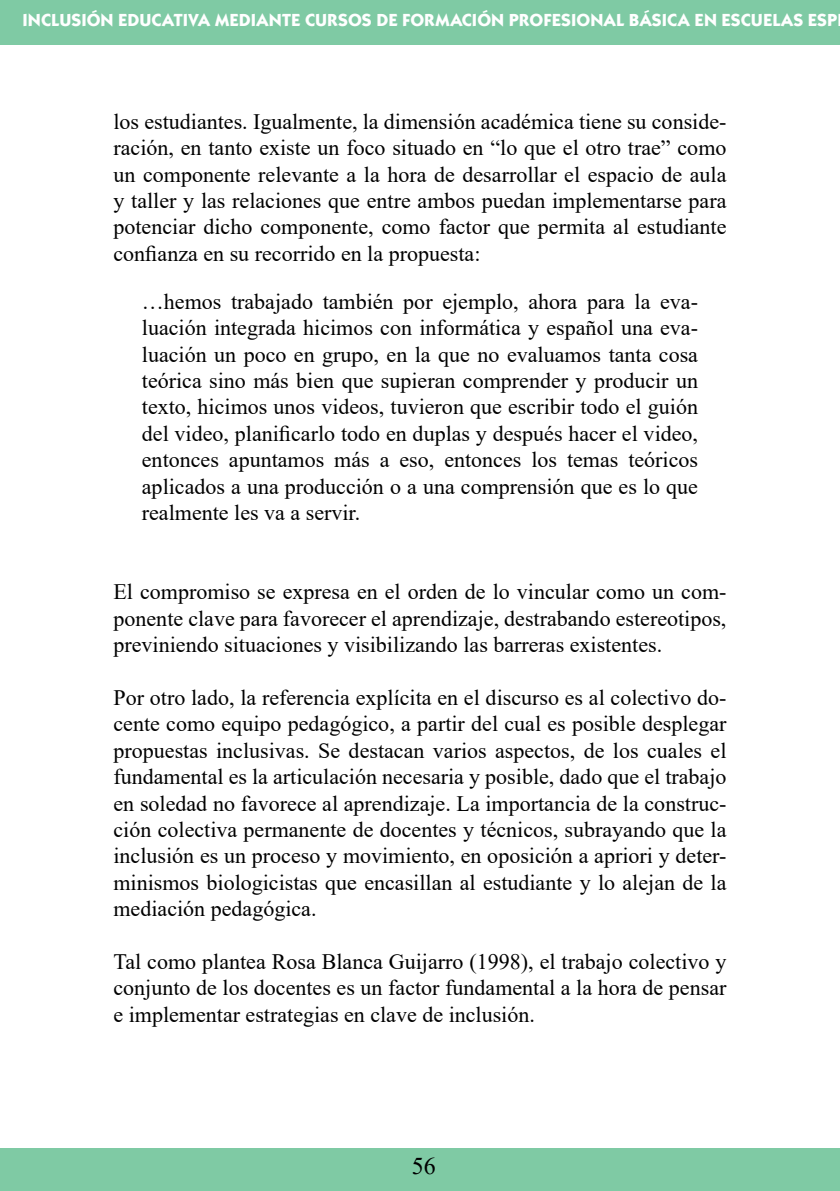
<style>
.page{position:relative;width:840px;height:1191px;background:#fff}
.page>*{position:absolute;margin:0;border:0;box-sizing:border-box;transform-origin:0 0}
.t1{font:24px "Times New Roman";color:#000}
.t2{font:22px/26.4px "Times New Roman";color:#000;text-align:justify}
.t3{font:700 18px "Kabel Itc TEE";color:#fff}
</style>
<div class="page">
<div style="left:0;top:0;width:839px;height:45px;background:#7fcaa4"></div>
<div style="left:0;top:1148px;width:839px;height:43px;background:#7fcaa4"></div>
<p class="t3" style="left:23px;top:10px;width:815px">INCLUSIÓN EDUCATIVA MEDIANTE CURSOS DE FORMACIÓN PROFESIONAL BÁSICA EN ESCUELAS ESP</p>
<p class="t2" style="left:113px;top:107px;width:614px">los estudiantes. Igualmente, la dimensión académica tiene su conside&shy;ración, en tanto existe un foco situado en “lo que el otro trae” como un componente relevante a la hora de desarrollar el espacio de aula y taller y las relaciones que entre ambos puedan implementarse para potenciar dicho componente, como factor que permita al estudiante confianza en su recorrido en la propuesta:</p>
<p class="t2" style="left:142px;top:287px;width:557px">…hemos trabajado también por ejemplo, ahora para la eva&shy;luación integrada hicimos con informática y español una eva&shy;luación un poco en grupo, en la que no evaluamos tanta cosa teórica sino más bien que supieran comprender y producir un texto, hicimos unos videos, tuvieron que escribir todo el guión del video, planificarlo todo en duplas y después hacer el video, entonces apuntamos más a eso, entonces los temas teóricos aplicados a una producción o a una comprensión que es lo que realmente les va a servir.</p>
<p class="t2" style="left:113px;top:578px;width:614px">El compromiso se expresa en el orden de lo vincular como un com&shy;ponente clave para favorecer el aprendizaje, destrabando estereotipos, previniendo situaciones y visibilizando las barreras existentes.</p>
<p class="t2" style="left:113px;top:683px;width:614px">Por otro lado, la referencia explícita en el discurso es al colectivo do&shy;cente como equipo pedagógico, a partir del cual es posible desplegar propuestas inclusivas. Se destacan varios aspectos, de los cuales el fundamental es la articulación necesaria y posible, dado que el trabajo en soledad no favorece al aprendizaje. La importancia de la construc&shy;ción colectiva permanente de docentes y técnicos, subrayando que la inclusión es un proceso y movimiento, en oposición a apriori y deter&shy;minismos biologicistas que encasillan al estudiante y lo alejan de la mediación pedagógica.</p>
<p class="t2" style="left:113px;top:947px;width:614px">Tal como plantea Rosa Blanca Guijarro (1998), el trabajo colectivo y conjunto de los docentes es un factor fundamental a la hora de pensar e implementar estrategias en clave de inclusión.</p>
<p class="t1" style="left:411px;top:1149px;width:25px">56</p>
</div>
